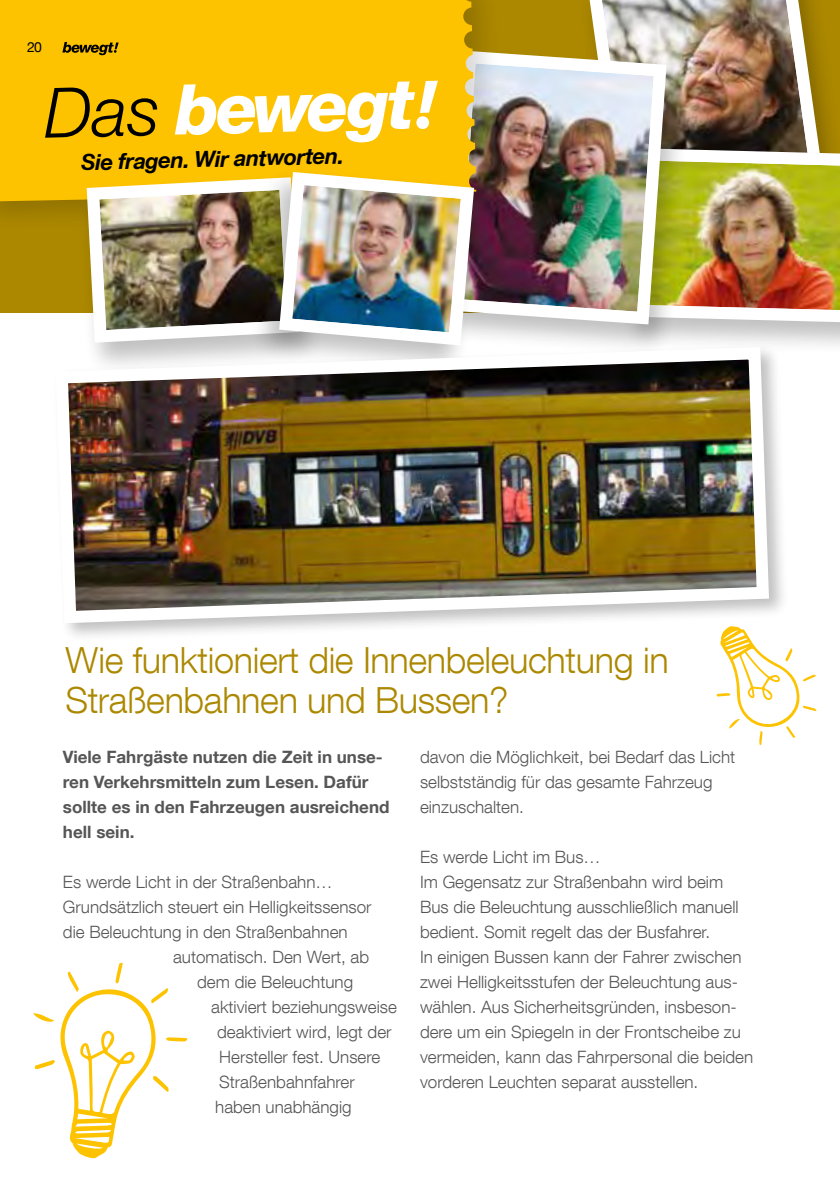
<style>
.page{position:relative;width:840px;height:1191px;background:#fff}
.page>*{position:absolute;margin:0;border:0;box-sizing:border-box;transform-origin:0 0}
.t1{font:300 36px/40px "Helvetica Neue LT Com";letter-spacing:-.01em;color:#ac8800}
.t2{font:italic 700 22px "Helvetica Neue LT Com";color:#000}
.t3{font:300 17px/25px "Helvetica Neue LT Com";color:#565656}
.t4{font:700 17px/25px "Helvetica Neue LT Com";color:#565656}
.t5{font:14px "Helvetica Neue LT Com";color:#000}
</style>
<div class="page">
<svg style="left:716px;top:643px;width:100px;height:102px"></svg>
<div style="left:0;top:0;width:839px;height:312px;background:#ac8800"></div>
<img style="left:589px;top:0;width:240px;height:142px">
<div style="left:620px;top:145px;width:219px;height:211px;background:#000;opacity:.25"></div>
<img style="left:692px;top:142px;width:147px;height:187px">
<div style="left:435px;top:47px;width:257px;height:311px;background:#000;opacity:.25"></div>
<img style="left:481px;top:44px;width:191px;height:287px">
<div style="left:0;top:0;width:506px;height:231px;background:#000;opacity:.15"></div>
<div style="left:0;top:0;width:476px;height:202px;background:#fdc300"></div>
<svg style="left:80px;top:171px;width:13px;height:159px"></svg>
<svg style="left:175px;top:81px;width:262px;height:62px;background:#fddb69"></svg>
<div style="left:416px;top:116px;width:13px;height:13px;background:#fff;border-radius:50%"></div>
<svg style="left:45px;top:87px;width:112px;height:51px;background:#ba9000"></svg>
<img style="left:93px;top:165px;width:387px;height:176px">
<div style="left:52px;top:343px;width:736px;height:300px;background:#000;opacity:.25"></div>
<img style="left:52px;top:341px;width:722px;height:288px">
<svg style="left:33px;top:962px;width:154px;height:197px"></svg>
<svg style="left:62px;top:42px;width:57px;height:13px"></svg>
<p class="t5" style="left:27px;top:38px;width:16px">20</p>
<p class="t2" style="left:81px;top:147px;width:264px;rotate:-1deg">Sie fragen. Wir antworten.</p>
<h1 class="t1" style="left:65px;top:639px;width:604px">Wie funktioniert die Innenbeleuchtung in<br>Straßenbahnen und Bussen?</h1>
<p class="t4" style="left:63px;top:743px;width:328px">Viele Fahrgäste nutzen die Zeit in unse&shy;ren Verkehrsmitteln zum Lesen. Dafür sollte es in den Fahrzeugen ausreichend hell sein.</p>
<p class="t3" style="left:63px;top:868px;width:271px">Es werde Licht in der Straßenbahn…</p>
<p class="t3" style="left:63px;top:893px;width:310px">Grundsätzlich steuert ein Helligkeitssensor</p>
<p class="t3" style="left:63px;top:918px;width:286px">die Beleuchtung in den Straßenbahnen</p>
<p class="t3" style="left:173px;top:943px;width:197px">automatisch. Den Wert, ab</p>
<p class="t3" style="left:197px;top:968px;width:157px">dem die Beleuchtung</p>
<p class="t3" style="left:211px;top:993px;width:187px">aktiviert beziehungsweise</p>
<p class="t3" style="left:217px;top:1018px;width:176px">deaktiviert wird, legt der</p>
<p class="t3" style="left:219px;top:1043px;width:162px">Hersteller fest. Unsere</p>
<p class="t3" style="left:219px;top:1068px;width:137px">Straßenbahnfahrer</p>
<p class="t3" style="left:215px;top:1094px;width:138px">haben unabhängig</p>
<p class="t3" style="left:420px;top:743px;width:316px">davon die Möglichkeit, bei Bedarf das Licht selbstständig für das gesamte Fahrzeug einzuschalten.</p>
<p class="t3" style="left:420px;top:843px;width:334px">Es werde Licht im Bus…<br>Im Gegensatz zur Straßenbahn wird beim Bus die Beleuchtung ausschließlich manuell bedient. Somit regelt das der Busfahrer.<br>In einigen Bussen kann der Fahrer zwischen zwei Helligkeitsstufen der Beleuchtung aus&shy;wählen. Aus Sicherheitsgründen, insbeson&shy;dere um ein Spiegeln in der Frontscheibe zu vermeiden, kann das Fahrpersonal die beiden vorderen Leuchten separat ausstellen.</p>
</div>
